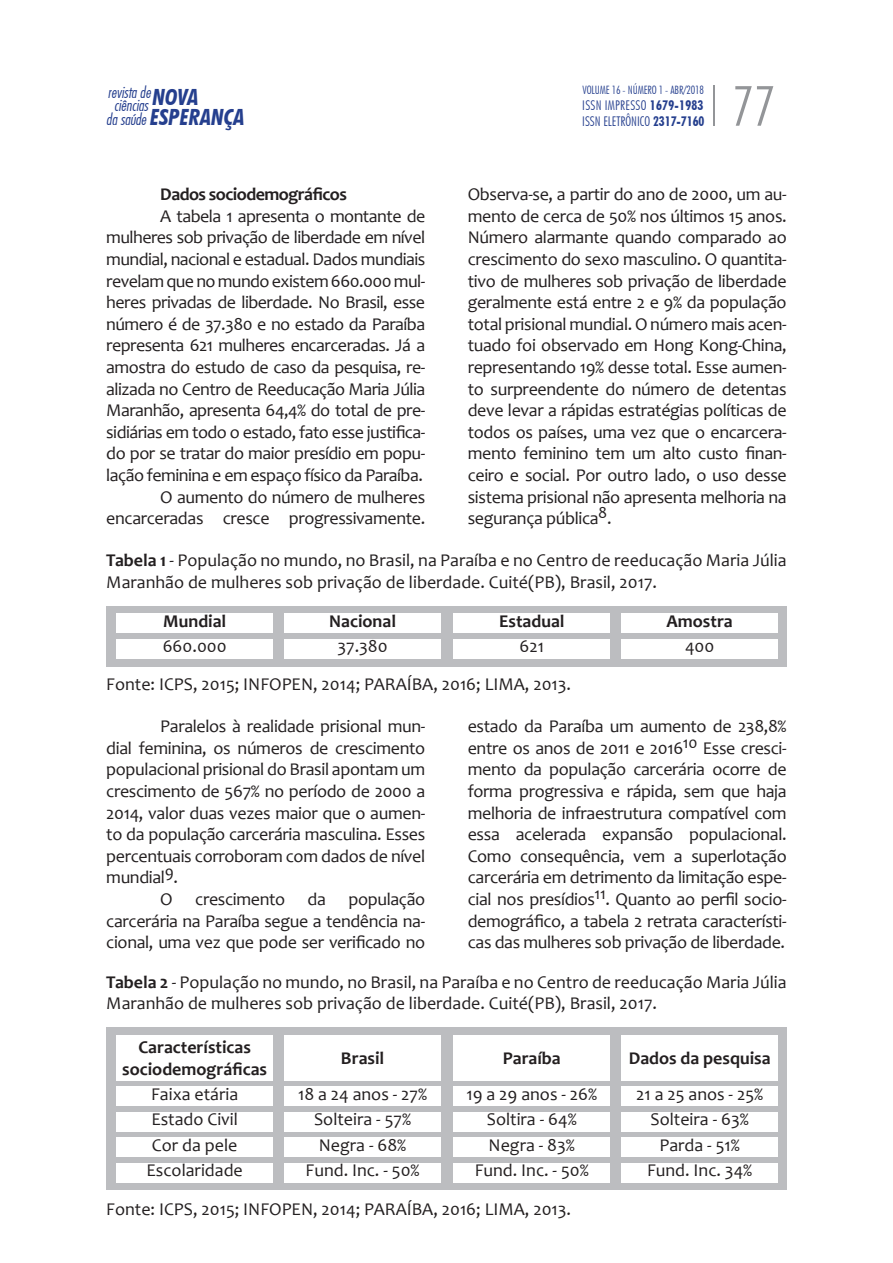
<style>
.page{position:relative;width:893px;height:1263px;background:#fff}
.page>*{position:absolute;margin:0;border:0;box-sizing:border-box;transform-origin:0 0}
.t1{font:300 condensed 55.5px "Futura BT";color:#939598}
.t2{font:italic 700 condensed 22.35px "Futura BT";color:#253f8e}
.t3{font:18px/21.6px "Candara";color:#231f20;text-align:justify}
.t4{font:700 18px "Candara";color:#231f20}
.t5{font:18px/21.6px "Candara";letter-spacing:-.02em;color:#231f20;text-align:right}
.t6{font:700 18px "Candara";letter-spacing:-.03em;color:#231f20}
.t7{font:15.45px "Futura Lt Cn BT Italic";color:#253f8e}
.t8{font:300 condensed 13.35px "Futura BT";color:#253f8e}
.t9{font:300 condensed 13.35px "Futura BT";letter-spacing:.02em;color:#253f8e}
.t10{font:300 condensed 11.55px "Futura BT";letter-spacing:-.01em;color:#253f8e}
.s1{font-weight:700}
</style>
<div class="page">
<hr style="left:713px;top:85px;width:2px;height:41px;background:#939598">
<div style="left:106px;top:606px;width:681px;height:61px;background:#bcbdc0"></div>
<div style="left:106px;top:1027px;width:681px;height:163px;background:#bcbdc0"></div>
<div style="left:453px;top:614px;width:157px;height:19px;background:#fff"></div>
<div style="left:453px;top:1035px;width:157px;height:45px;background:#fff"></div>
<div style="left:453px;top:1086px;width:157px;height:20px;background:#fff"></div>
<div style="left:453px;top:1137px;width:157px;height:20px;background:#fff"></div>
<div style="left:116px;top:614px;width:157px;height:19px;background:#fff"></div>
<div style="left:116px;top:1035px;width:157px;height:45px;background:#fff"></div>
<div style="left:116px;top:1086px;width:157px;height:20px;background:#fff"></div>
<div style="left:116px;top:1137px;width:157px;height:20px;background:#fff"></div>
<div style="left:621px;top:614px;width:157px;height:19px;background:#fff"></div>
<div style="left:621px;top:1035px;width:157px;height:45px;background:#fff"></div>
<div style="left:621px;top:1086px;width:157px;height:20px;background:#fff"></div>
<div style="left:621px;top:1137px;width:157px;height:20px;background:#fff"></div>
<div style="left:284px;top:614px;width:157px;height:19px;background:#fff"></div>
<div style="left:284px;top:1035px;width:157px;height:45px;background:#fff"></div>
<div style="left:284px;top:1086px;width:157px;height:20px;background:#fff"></div>
<div style="left:284px;top:1137px;width:157px;height:20px;background:#fff"></div>
<div style="left:453px;top:639px;width:157px;height:20px;background:#fff"></div>
<div style="left:453px;top:1112px;width:157px;height:19px;background:#fff"></div>
<div style="left:453px;top:1163px;width:157px;height:19px;background:#fff"></div>
<div style="left:116px;top:639px;width:157px;height:20px;background:#fff"></div>
<div style="left:116px;top:1112px;width:157px;height:19px;background:#fff"></div>
<div style="left:116px;top:1163px;width:157px;height:19px;background:#fff"></div>
<div style="left:621px;top:639px;width:157px;height:20px;background:#fff"></div>
<div style="left:621px;top:1112px;width:157px;height:19px;background:#fff"></div>
<div style="left:621px;top:1163px;width:157px;height:19px;background:#fff"></div>
<div style="left:284px;top:639px;width:157px;height:20px;background:#fff"></div>
<div style="left:284px;top:1112px;width:157px;height:19px;background:#fff"></div>
<div style="left:284px;top:1163px;width:157px;height:19px;background:#fff"></div>
<p class="t7" style="left:108px;top:82px;width:44px">revista de</p>
<p class="t7" style="left:114px;top:96px;width:35px">ciências</p>
<p class="t7" style="left:106px;top:109px;width:41px">da saúde</p>
<p class="t2" style="left:152px;top:84px;width:48px">NOVA</p>
<p class="t2" style="left:150px;top:103px;width:96px">ESPERANÇA</p>
<p class="t6" style="left:160px;top:183px;width:188px">Dados sociodemográficos</p>
<p class="t3" style="left:106px;top:205px;width:320px;text-indent:54px">A tabela 1 apresenta o montante de mulheres sob privação de liberdade em nível mundial, nacional e estadual. Dados mundiais revelam que no mundo existem 660.000 mul&shy;heres privadas de liberdade. No Brasil, esse número é de 37.380 e no estado da Paraíba representa 621 mulheres encarceradas. Já a amostra do estudo de caso da pesquisa, re&shy;alizada no Centro de Reeducação Maria Júlia Maranhão, apresenta 64,4% do total de pre&shy;sidiárias em todo o estado, fato esse justifica&shy;do por se tratar do maior presídio em popu&shy;lação feminina e em espaço físico da Paraíba.</p>
<p class="t5" style="left:106px;top:486px;width:320px">O aumento do número de mulheres encarceradas cresce progressivamente.</p>
<p class="t10" style="left:582px;top:83px;width:123px">VOLUME 16 - NÚMERO 1 - ABR/2018</p>
<p class="t9" style="left:582px;top:97px;width:123px">ISSN IMPRESSO <span class="s1">1679-1983</span></p>
<p class="t8" style="left:582px;top:113px;width:124px">ISSN ELETRÔNICO <span class="s1">2317-7160</span></p>
<p class="t1" style="left:732px;top:72px;width:45px">77</p>
<p class="t3" style="left:468px;top:183px;width:320px">Observa-se, a partir do ano de 2000, um au&shy;mento de cerca de 50% nos últimos 15 anos.<br>Número alarmante quando comparado ao crescimento do sexo masculino. O quantita&shy;tivo de mulheres sob privação de liberdade geralmente está entre 2 e 9% da população total prisional mundial. O número mais acen&shy;tuado foi observado em Hong Kong-China, representando 19% desse total. Esse aumen&shy;to surpreendente do número de detentas deve levar a rápidas estratégias políticas de todos os países, uma vez que o encarcera&shy;mento feminino tem um alto custo finan&shy;ceiro e social. Por outro lado, o uso desse sistema prisional não apresenta melhoria na segurança pública<sup>8</sup>.</p>
<p class="t3" style="left:106px;top:549px;width:682px"><span class="s1">Tabela 1</span> - População no mundo, no Brasil, na Paraíba e no Centro de reeducação Maria Júlia<br>Maranhão de mulheres sob privação de liberdade. Cuité(PB), Brasil, 2017.</p>
<p class="t4" style="left:163px;top:609px;width:65px">Mundial</p>
<p class="t4" style="left:329px;top:609px;width:68px">Nacional</p>
<p class="t4" style="left:499px;top:609px;width:67px">Estadual</p>
<p class="t4" style="left:667px;top:609px;width:68px">Amostra</p>
<p class="t3" style="left:163px;top:635px;width:65px">660.000</p>
<p class="t3" style="left:337px;top:635px;width:52px">37.380</p>
<p class="t3" style="left:519px;top:635px;width:26px">621</p>
<p class="t3" style="left:685px;top:635px;width:31px">400</p>
<p class="t3" style="left:106px;top:673px;width:466px">Fonte: ICPS, 2015; INFOPEN, 2014; PARAÍBA, 2016; LIMA, 2013.</p>
<p class="t3" style="left:106px;top:715px;width:321px;text-indent:54px">Paralelos à realidade prisional mun&shy;dial feminina, os números de crescimento populacional prisional do Brasil apontam um crescimento de 567% no período de 2000 a 2014, valor duas vezes maior que o aumen&shy;to da população carcerária masculina. Esses percentuais corroboram com dados de nível mundial<sup>9</sup>.</p>
<p class="t3" style="left:106px;top:888px;width:320px;text-indent:54px">O crescimento da população carcerária na Paraíba segue a tendência na&shy;cional, uma vez que pode ser verificado no</p>
<p class="t3" style="left:468px;top:715px;width:320px">estado da Paraíba um aumento de 238,8% entre os anos de 2011 e 2016<sup>10</sup> Esse cresci&shy;mento da população carcerária ocorre de forma progressiva e rápida, sem que haja melhoria de infraestrutura compatível com essa acelerada expansão populacional.<br>Como consequência, vem a superlotação carcerária em detrimento da limitação espe&shy;cial nos presídios<sup>11</sup>. Quanto ao perfil socio&shy;demográfico, a tabela 2 retrata característi&shy;cas das mulheres sob privação de liberdade.</p>
<p class="t3" style="left:106px;top:971px;width:682px"><span class="s1">Tabela 2</span> - População no mundo, no Brasil, na Paraíba e no Centro de reeducação Maria Júlia<br>Maranhão de mulheres sob privação de liberdade. Cuité(PB), Brasil, 2017.</p>
<p class="t4" style="left:138px;top:1036px;width:114px">Características</p>
<p class="t4" style="left:122px;top:1058px;width:146px">sociodemográficas</p>
<p class="t3" style="left:151px;top:1083px;width:89px">Faixa etária</p>
<p class="t3" style="left:152px;top:1134px;width:87px">Cor da pele</p>
<p class="t3" style="left:151px;top:1108px;width:88px">Estado Civil</p>
<p class="t3" style="left:147px;top:1159px;width:98px">Escolaridade</p>
<p class="t4" style="left:341px;top:1047px;width:45px">Brasil</p>
<p class="t3" style="left:298px;top:1083px;width:131px">18 a 24 anos - 27%</p>
<p class="t3" style="left:319px;top:1134px;width:89px">Negra - 68%</p>
<p class="t3" style="left:314px;top:1108px;width:98px">Solteira - 57%</p>
<p class="t3" style="left:306px;top:1159px;width:116px">Fund. Inc. - 50%</p>
<p class="t4" style="left:503px;top:1047px;width:59px">Paraíba</p>
<p class="t3" style="left:466px;top:1083px;width:132px">19 a 29 anos - 26%</p>
<p class="t3" style="left:489px;top:1134px;width:88px">Negra - 83%</p>
<p class="t3" style="left:487px;top:1108px;width:91px">Soltira - 64%</p>
<p class="t3" style="left:475px;top:1159px;width:116px">Fund. Inc. - 50%</p>
<p class="t3" style="left:106px;top:1198px;width:466px">Fonte: ICPS, 2015; INFOPEN, 2014; PARAÍBA, 2016; LIMA, 2013.</p>
<p class="t4" style="left:629px;top:1047px;width:143px">Dados da pesquisa</p>
<p class="t3" style="left:636px;top:1083px;width:129px">21 a 25 anos - 25%</p>
<p class="t3" style="left:659px;top:1134px;width:82px">Parda - 51%</p>
<p class="t3" style="left:651px;top:1108px;width:100px">Solteira - 63%</p>
<p class="t3" style="left:647px;top:1159px;width:107px">Fund. Inc. 34%</p>
</div>
